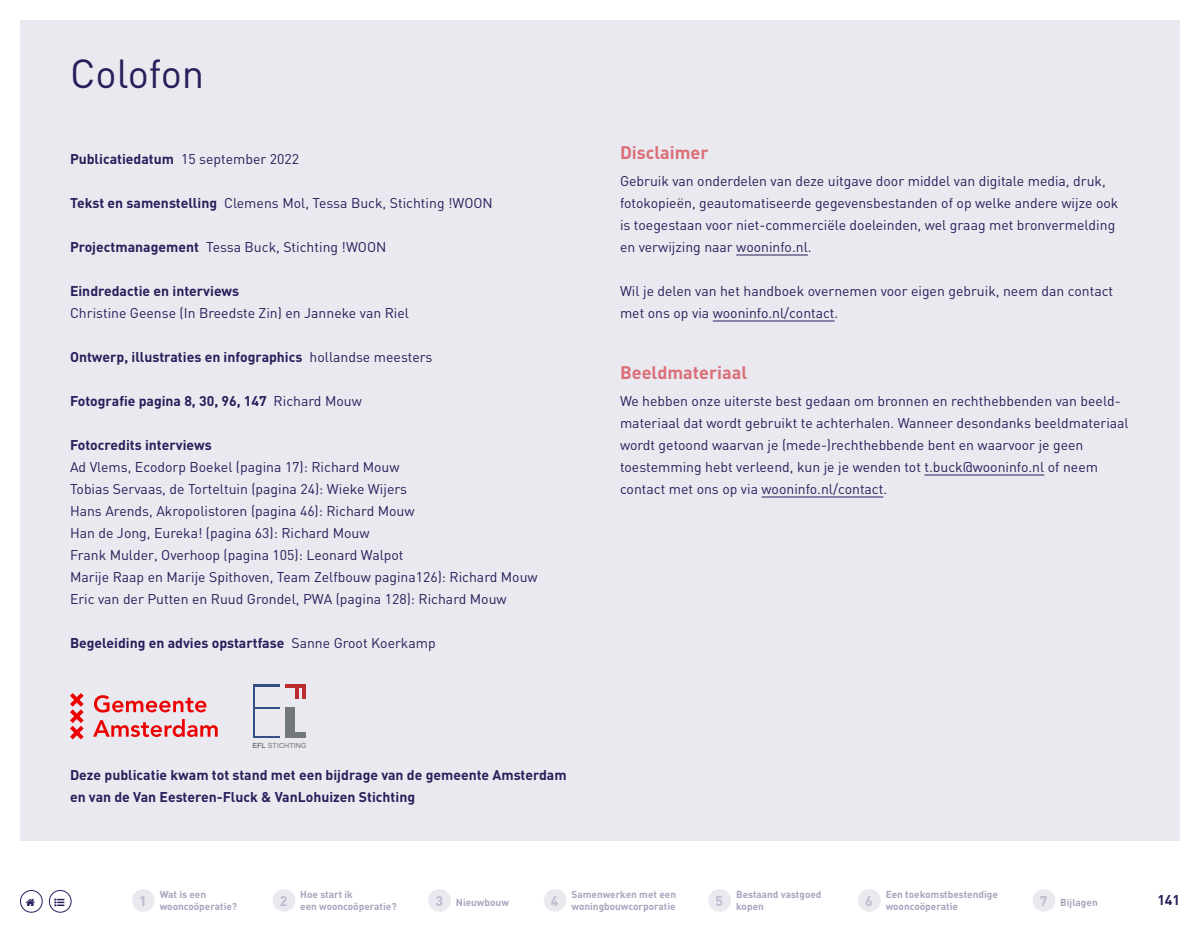
<style>
.page{position:relative;width:1200px;height:940px;background:#fff}
.page>*{position:absolute;margin:0;border:0;box-sizing:border-box;transform-origin:0 0}
.t1{font:40px "DIN";color:#261f5b}
.t2{font:700 18px "DIN";color:#dc6e78}
.t3{font:14px/22px "DIN";color:#261f5b}
.t4{font:700 14px/22px "DIN";color:#261f5b}
.t5{font:700 14px "DIN";color:#bebcce}
.t6{font:700 10px/12px "DIN";color:#a8a5bd}
.t7{font:7.1px "Arial";letter-spacing:.005em;color:#71777a}
.s1{font-weight:400}
.s2{font-weight:700}
</style>
<div class="page">
<div style="left:20px;top:20px;width:1160px;height:821px;background:#e9e9ef"></div>
<hr style="left:736px;top:254px;width:72px;height:2px;background:#261f5b">
<hr style="left:713px;top:320px;width:122px;height:2px;background:#261f5b">
<hr style="left:925px;top:474px;width:119px;height:2px;background:#261f5b">
<hr style="left:762px;top:496px;width:121px;height:2px;background:#261f5b">
<svg style="left:70px;top:693px;width:14px;height:46px"></svg>
<svg style="left:94px;top:695px;width:112px;height:18px"></svg>
<svg style="left:93px;top:719px;width:125px;height:18px"></svg>
<div style="left:286px;top:707px;width:9px;height:31px;background:#71777a"></div>
<div style="left:286px;top:732px;width:20px;height:6px;background:#71777a"></div>
<hr style="left:302px;top:684px;width:4px;height:15px;background:#bc2b30">
<hr style="left:286px;top:684px;width:20px;height:4px;background:#bc2b30">
<hr style="left:295px;top:684px;width:4px;height:15px;background:#bc2b30">
<hr style="left:253px;top:684px;width:26px;height:3px;background:#325084">
<hr style="left:253px;top:684px;width:2px;height:54px;background:#325084">
<hr style="left:253px;top:707px;width:26px;height:2px;background:#325084">
<hr style="left:253px;top:736px;width:26px;height:2px;background:#325084">
<div style="left:132px;top:889px;width:23px;height:23px;background:#e9e9ef;border-radius:50%"></div>
<div style="left:273px;top:889px;width:22px;height:23px;background:#e9e9ef;border-radius:50%"></div>
<div style="left:428px;top:889px;width:23px;height:23px;background:#e9e9ef;border-radius:50%"></div>
<div style="left:544px;top:889px;width:23px;height:23px;background:#e9e9ef;border-radius:50%"></div>
<div style="left:708px;top:889px;width:23px;height:23px;background:#e9e9ef;border-radius:50%"></div>
<div style="left:858px;top:889px;width:23px;height:23px;background:#e9e9ef;border-radius:50%"></div>
<div style="left:1033px;top:889px;width:22px;height:23px;background:#e9e9ef;border-radius:50%"></div>
<div style="left:20px;top:890px;width:23px;height:23px;border:1px solid #261f5b;border-radius:50%"></div>
<div style="left:49px;top:890px;width:23px;height:23px;border:1px solid #261f5b;border-radius:50%"></div>
<h1 class="t1" style="left:70px;top:48px;width:136px">Colofon</h1>
<p class="t4" style="left:70px;top:147px;width:231px">Publicatiedatum <span class="s1">15 september 2022</span></p>
<p class="t3" style="left:70px;top:191px;width:424px"><span class="s2">Tekst en samenstelling</span> Clemens Mol, Tessa Buck, Stichting !WOON</p>
<p class="t3" style="left:70px;top:235px;width:318px"><span class="s2">Projectmanagement</span> Tessa Buck, Stichting !WOON</p>
<p class="t4" style="left:70px;top:279px;width:171px">Eindredactie en interviews</p>
<p class="t3" style="left:70px;top:301px;width:341px">Christine Geense (In Breedste Zin) en Janneke van Riel</p>
<p class="t4" style="left:70px;top:345px;width:364px">Ontwerp, illustraties en infographics <span class="s1">hollandse meesters</span></p>
<p class="t4" style="left:70px;top:389px;width:293px">Fotografie pagina 8, 30, 96, 147 <span class="s1">Richard Mouw</span></p>
<p class="t4" style="left:70px;top:433px;width:143px">Fotocredits interviews</p>
<p class="t3" style="left:70px;top:455px;width:469px">Ad Vlems, Ecodorp Boekel (pagina 17): Richard Mouw<br>Tobias Servaas, de Torteltuin (pagina 24): Wieke Wijers<br>Hans Arends, Akropolistoren (pagina 46): Richard Mouw<br>Han de Jong, Eureka! (pagina 63): Richard Mouw<br>Frank Mulder, Overhoop (pagina 105): Leonard Walpot<br>Marije Raap en Marije Spithoven, Team Zelfbouw pagina126): Richard Mouw Eric van der Putten en Ruud Grondel, PWA (pagina 128): Richard Mouw</p>
<p class="t4" style="left:70px;top:631px;width:367px">Begeleiding en advies opstartfase <span class="s1">Sanne Groot Koerkamp</span></p>
<p class="t2" style="left:620px;top:141px;width:90px">Disclaimer</p>
<p class="t3" style="left:620px;top:169px;width:500px">Gebruik van onderdelen van deze uitgave door middel van digitale media, druk, fotokopieën, geautomatiseerde gegevensbestanden of op welke andere wijze ook is toegestaan voor niet-commerciële doeleinden, wel graag met bronvermelding en verwijzing naar wooninfo.nl.</p>
<p class="t3" style="left:620px;top:279px;width:495px">Wil je delen van het handboek overnemen voor eigen gebruik, neem dan contact met ons op via wooninfo.nl/contact.</p>
<p class="t2" style="left:620px;top:361px;width:129px">Beeldmateriaal</p>
<p class="t3" style="left:620px;top:389px;width:510px">We hebben onze uiterste best gedaan om bronnen en rechthebbenden van beeld&shy;materiaal dat wordt gebruikt te achterhalen. Wanneer desondanks beeldmateriaal wordt getoond waarvan je (mede-)rechthebbende bent en waarvoor je geen toestemming hebt verleend, kun je je wenden tot t.buck@wooninfo.nl of neem contact met ons op via wooninfo.nl/contact.</p>
<p class="t7" style="left:252px;top:740px;width:56px"><span class="s2">EFL</span> STICHTING</p>
<p class="t4" style="left:70px;top:763px;width:498px">Deze publicatie kwam tot stand met een bijdrage van de gemeente Amsterdam en van de Van Eesteren-Fluck &amp; VanLohuizen Stichting</p>
<p class="t5" style="left:139px;top:892px;width:9px">1</p>
<p class="t6" style="left:160px;top:888px;width:79px">Wat is een wooncoöperatie?</p>
<p class="t5" style="left:280px;top:892px;width:9px">2</p>
<p class="t6" style="left:300px;top:888px;width:98px">Hoe start ik<br>een wooncoöperatie?</p>
<p class="t5" style="left:435px;top:892px;width:9px">3</p>
<p class="t6" style="left:456px;top:896px;width:55px">Nieuwbouw</p>
<p class="t5" style="left:551px;top:892px;width:9px">4</p>
<p class="t6" style="left:572px;top:888px;width:106px">Samenwerken met een woningbouwcorporatie</p>
<p class="t5" style="left:716px;top:892px;width:9px">5</p>
<p class="t6" style="left:736px;top:888px;width:87px">Bestaand vastgoed kopen</p>
<p class="t5" style="left:865px;top:892px;width:9px">6</p>
<p class="t6" style="left:886px;top:888px;width:114px">Een toekomstbestendige wooncoöperatie</p>
<p class="t5" style="left:1040px;top:892px;width:9px">7</p>
<p class="t6" style="left:1060px;top:896px;width:39px">Bijlagen</p>
<p class="t4" style="left:1157px;top:889px;width:24px">141</p>
</div>
